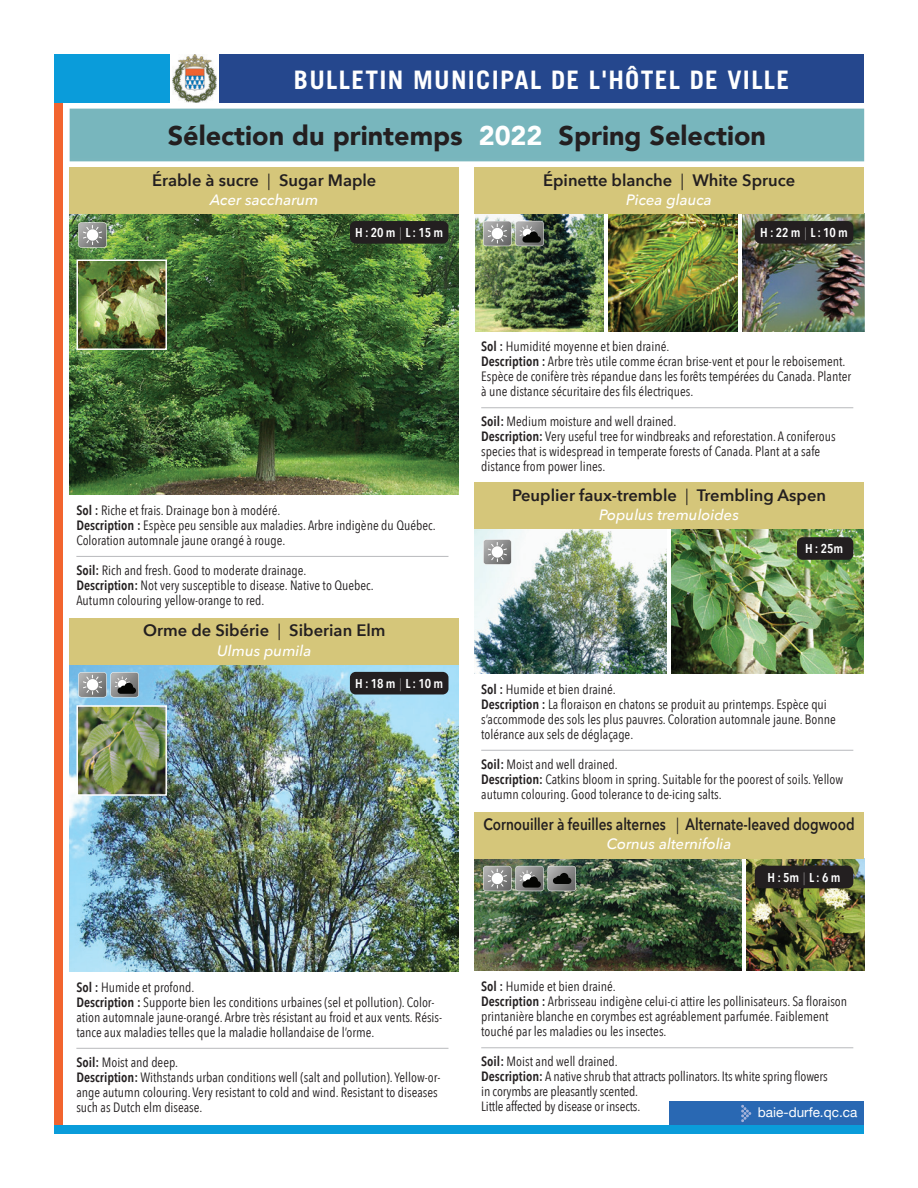
<style>
.page{position:relative;width:918px;height:1188px;background:#fff}
.page>*{position:absolute;margin:0;border:0;box-sizing:border-box;transform-origin:0 0}
.t1{font:900 27px "Avenir";color:#231f20}
.t2{font:700 25.5px "Trade Gothic";letter-spacing:.05em;color:#fff}
.t3{font:600 16.5px "Avenir Next";color:#231f20}
.t4{font:600 16.5px "Avenir Next";color:#231f20;scale:.82 1}
.t5{font:italic 500 15px "Avenir Next";color:#fff}
.t6{font:13.5px/15px "Avenir Next Condensed";color:#231f20}
.t7{font:13.5px "Helvetica Neue";color:#fff}
.t8{font:600 12.9px "Avenir Next Condensed";letter-spacing:-.01em;color:#fff}
.s1{color:#fff}
.s2{font-weight:400}
.s3{font-weight:200}
.s4{font-weight:600}
</style>
<div class="page">
<div style="left:54px;top:1125px;width:810px;height:9px;background:#0a9cda"></div>
<div style="left:219px;top:54px;width:645px;height:49px;background:#25478d"></div>
<div style="left:54px;top:54px;width:117px;height:49px;background:#0a9cda"></div>
<div style="left:54px;top:103px;width:9px;height:1022px;background:#f2642f"></div>
<img style="left:173px;top:54px;width:43px;height:48px">
<div style="left:669px;top:1102px;width:195px;height:23px;background:#2968b3"></div>
<svg style="left:741px;top:1105px;width:10px;height:17px"></svg>
<img style="left:671px;top:529px;width:193px;height:144px">
<img style="left:70px;top:665px;width:389px;height:306px">
<img style="left:474px;top:858px;width:267px;height:113px">
<img style="left:746px;top:858px;width:118px;height:113px">
<img style="left:474px;top:529px;width:193px;height:144px">
<div style="left:70px;top:109px;width:794px;height:52px;background:#78b6bd"></div>
<img style="left:70px;top:214px;width:389px;height:281px">
<img style="left:742px;top:214px;width:122px;height:118px">
<img style="left:475px;top:214px;width:129px;height:118px">
<img style="left:609px;top:215px;width:129px;height:117px">
<div style="left:70px;top:167px;width:389px;height:47px;background:#d5c67a"></div>
<div style="left:474px;top:167px;width:390px;height:47px;background:#d5c67a"></div>
<div style="left:70px;top:618px;width:389px;height:47px;background:#d5c67a"></div>
<div style="left:474px;top:812px;width:390px;height:46px;background:#d5c67a"></div>
<div style="left:474px;top:483px;width:390px;height:46px;background:#d5c67a"></div>
<svg style="left:78px;top:222px;width:29px;height:26px"></svg>
<div style="left:87px;top:229px;width:11px;height:12px;background:#fff;border-radius:50%"></div>
<svg style="left:483px;top:221px;width:61px;height:25px;background:#959793"></svg>
<svg style="left:78px;top:672px;width:61px;height:25px;background:#92989b"></svg>
<svg style="left:483px;top:866px;width:93px;height:25px;background:#868885"></svg>
<svg style="left:483px;top:539px;width:29px;height:26px"></svg>
<div style="left:492px;top:546px;width:11px;height:12px;background:#fff;border-radius:50%"></div>
<div style="left:350px;top:221px;width:98px;height:23px;background:#231f20;border-radius:6px"></div>
<div style="left:755px;top:221px;width:98px;height:23px;background:#231f20;border-radius:6px"></div>
<div style="left:350px;top:672px;width:98px;height:22px;background:#231f20;border-radius:6px"></div>
<div style="left:755px;top:866px;width:98px;height:22px;background:#231f20;border-radius:6px"></div>
<div style="left:797px;top:537px;width:56px;height:23px;background:#231f20;border-radius:6px"></div>
<hr style="left:76px;top:556px;width:372px;height:1px;background:#b8b9bc">
<hr style="left:481px;top:407px;width:372px;height:1px;background:#b8b9bc">
<hr style="left:76px;top:1048px;width:372px;height:1px;background:#b8b9bc">
<hr style="left:481px;top:1047px;width:372px;height:1px;background:#b8b9bc">
<hr style="left:481px;top:750px;width:372px;height:1px;background:#b8b9bc">
<img style="left:76px;top:259px;width:92px;height:92px">
<img style="left:76px;top:705px;width:92px;height:91px">
<h2 class="t2" style="left:294px;top:64px;width:497px">BULLETIN MUNICIPAL DE L'HÔTEL DE VILLE</h2>
<h1 class="t1" style="left:168px;top:112px;width:600px">Sélection du printemps <span class="s1">2022</span> Spring Selection</h1>
<p class="t3" style="left:152px;top:166px;width:226px">Érable à sucre <span class="s2">|</span> Sugar Maple</p>
<p class="t5" style="left:210px;top:187px;width:110px">Acer saccharum</p>
<p class="t3" style="left:543px;top:166px;width:254px">Épinette blanche <span class="s2">|</span> White Spruce</p>
<p class="t5" style="left:626px;top:187px;width:87px">Picea glauca</p>
<p class="t8" style="left:355px;top:222px;width:89px">H : 20 m <span class="s3">|</span> L : 15 m</p>
<p class="t8" style="left:760px;top:222px;width:89px">H : 22 m <span class="s3">|</span> L : 10 m</p>
<p class="t6" style="left:76px;top:502px;width:361px"><span class="s4">Sol :</span> Riche et frais. Drainage bon à modéré.<br><span class="s4">Description :</span> Espèce peu sensible aux maladies. Arbre indigène du Québec.<br>Coloration automnale jaune orangé à rouge.</p>
<p class="t6" style="left:76px;top:562px;width:299px"><span class="s4">Soil:</span> Rich and fresh. Good to moderate drainage.<br><span class="s4">Description:</span> Not very susceptible to disease. Native to Quebec.<br>Autumn colouring yellow-orange to red.</p>
<p class="t3" style="left:143px;top:617px;width:244px">Orme de Sibérie <span class="s2">|</span> Siberian Elm</p>
<p class="t5" style="left:217px;top:638px;width:96px">Ulmus pumila</p>
<p class="t8" style="left:355px;top:672px;width:89px">H : 18 m <span class="s3">|</span> L : 10 m</p>
<p class="t6" style="left:76px;top:979px;width:367px"><span class="s4">Sol :</span> Humide et profond.<br><span class="s4">Description :</span> Supporte bien les conditions urbaines (sel et pollution). Color&shy;ation automnale jaune-orangé. Arbre très résistant au froid et aux vents. Résis&shy;tance aux maladies telles que la maladie hollandaise de l’orme.</p>
<p class="t6" style="left:76px;top:1054px;width:366px"><span class="s4">Soil:</span> Moist and deep.<br><span class="s4">Description:</span> Withstands urban conditions well (salt and pollution). Yellow-or&shy;ange autumn colouring. Very resistant to cold and wind. Resistant to diseases such as Dutch elm disease.</p>
<p class="t6" style="left:481px;top:338px;width:371px"><span class="s4">Sol :</span> Humidité moyenne et bien drainé.<br><span class="s4">Description :</span> Arbre très utile comme écran brise-vent et pour le reboisement.<br>Espèce de conifère très répandue dans les forêts tempérées du Canada. Planter à une distance sécuritaire des fils électriques.</p>
<p class="t6" style="left:481px;top:413px;width:356px"><span class="s4">Soil:</span> Medium moisture and well drained.<br><span class="s4">Description:</span> Very useful tree for windbreaks and reforestation. A coniferous species that is widespread in temperate forests of Canada. Plant at a safe distance from power lines.</p>
<p class="t3" style="left:512px;top:481px;width:315px">Peuplier faux-tremble <span class="s2">|</span> Trembling Aspen</p>
<p class="t5" style="left:599px;top:502px;width:141px">Populus tremuloides</p>
<p class="t8" style="left:805px;top:538px;width:40px">H : 25m</p>
<p class="t6" style="left:481px;top:681px;width:356px"><span class="s4">Sol :</span> Humide et bien drainé.<br><span class="s4">Description :</span> La floraison en chatons se produit au printemps. Espèce qui s’accommode des sols les plus pauvres. Coloration automnale jaune. Bonne tolérance aux sels de déglaçage.</p>
<p class="t6" style="left:481px;top:756px;width:364px"><span class="s4">Soil:</span> Moist and well drained.<br><span class="s4">Description:</span> Catkins bloom in spring. Suitable for the poorest of soils. Yellow autumn colouring. Good tolerance to de-icing salts.</p>
<p class="t4" style="left:484px;top:810px;width:454px">Cornouiller à feuilles alternes <span class="s2">|</span> Alternate-leaved dogwood</p>
<p class="t5" style="left:607px;top:832px;width:126px">Cornus alternifolia</p>
<p class="t8" style="left:768px;top:866px;width:74px">H : 5m<span class="s3">|</span>L : 6 m</p>
<p class="t6" style="left:481px;top:978px;width:367px"><span class="s4">Sol :</span> Humide et bien drainé.<br><span class="s4">Description :</span> Arbrisseau indigène celui-ci attire les pollinisateurs. Sa floraison printanière blanche en corymbes est agréablement parfumée. Faiblement touché par les maladies ou les insectes.</p>
<p class="t6" style="left:481px;top:1053px;width:348px"><span class="s4">Soil:</span> Moist and well drained.<br><span class="s4">Description:</span> A native shrub that attracts pollinators. Its white spring flowers in corymbs are pleasantly scented.<br>Little affected by disease or insects.</p>
<p class="t7" style="left:758px;top:1103px;width:101px">baie-durfe.qc.ca</p>
</div>
